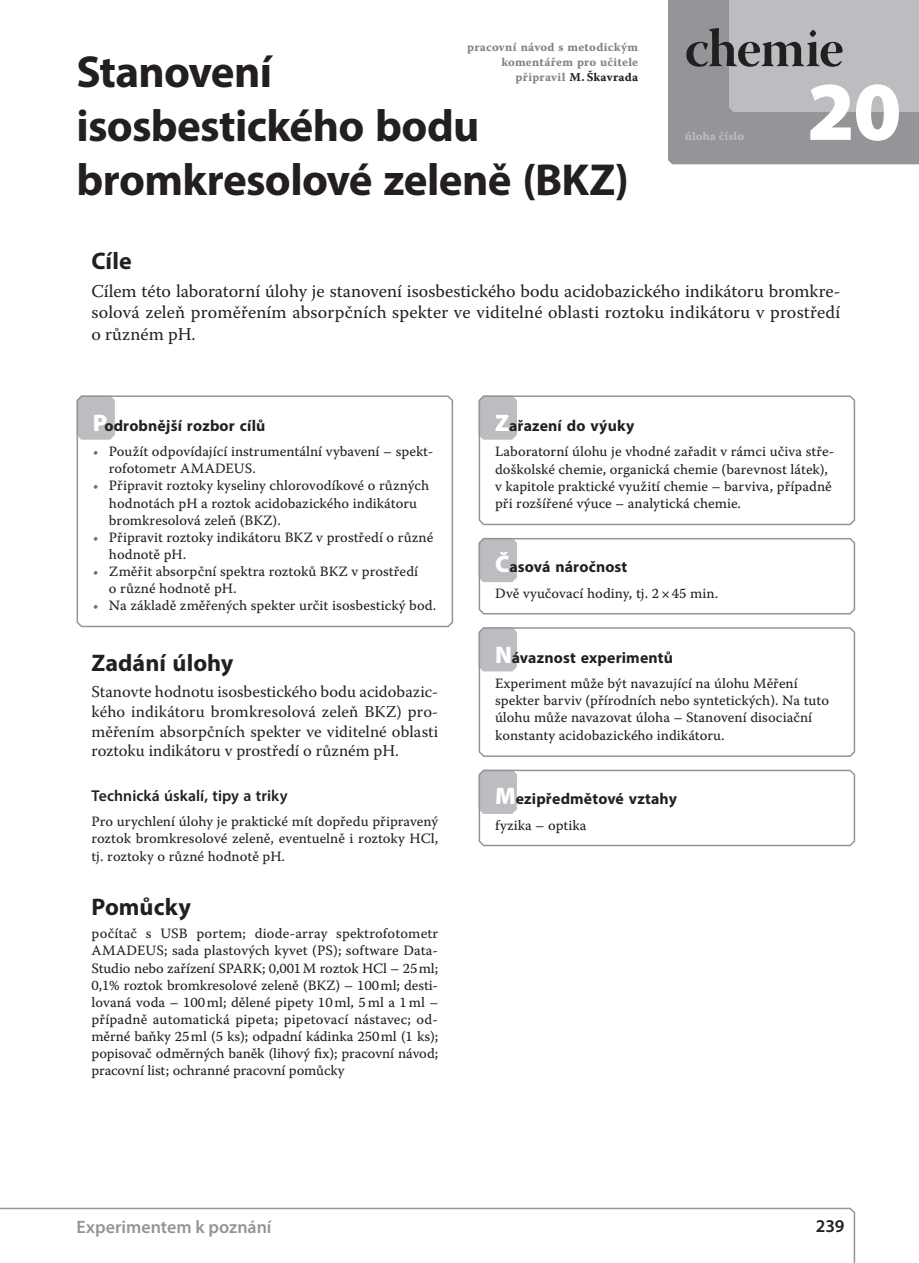
<style>
.page{position:relative;width:919px;height:1263px;background:#fff}
.page>*{position:absolute;margin:0;border:0;box-sizing:border-box;transform-origin:0 0}
.Číslo_úlohy{font:900 84px "Myriad Pro";color:#fff}
.Název_předmětu{font:54px "Warnock Pro Bold Disp";letter-spacing:-.02em;color:#231f20}
.Název_úlohy{font:700 45px/54px "Myriad Pro";letter-spacing:-.015em;color:#231f20}
.Zadání_úlohy-Motivac{font:700 24px "Myriad Pro";letter-spacing:.005em;color:#231f20}
.Cíle_nadpis{font:700 24px "Myriad Pro";color:#231f20}
.Cíle_text{font:18px/21.6px "Warnock Pro";letter-spacing:.01em;color:#231f20;text-align:justify}
.Zápatí_Expoz{font:600 18px "Myriad Pro";color:#939598}
.Zápatí_číslo_strany{font:600 18px "Myriad Pro";color:#231f20}
.Zadání_úlohy-Motivac-2{font:16.5px/19.8px "Warnock Pro";color:#231f20;text-align:justify}
.Úvodní_rámeček_nadpi{font:700 15.75px "Myriad Pro";letter-spacing:.01em;color:#231f20}
.Technická_úskalí_a_s{font:600 15.75px "Myriad Pro";letter-spacing:.005em;color:#231f20}
.Pomůcky_text{font:14.25px/17.1px "Warnock Pro Capt";color:#231f20}
.Úvodní_rámeček_text{font:14.25px/17.1px "Warnock Pro Capt";color:#231f20}
.Technická_úskalí_a_s-2{font:14.25px/17.1px "Warnock Pro Capt";color:#231f20;text-align:justify}
.t1{font:12px/14.4px "Warnock Pro Bold Capt";letter-spacing:.015em;color:#808285;text-align:right}
.Text_pracovní_návod{font:12px "Warnock Pro Bold Capt";letter-spacing:.015em;color:#231f20}
.t2{font:12px "Warnock Pro Bold Capt";color:#bcbdc0}
.s1{color:#808285}
.s2{font-weight:900;font-size:24px;color:#fff}
.s3{color:#6c6d70}
</style>
<div class="page">
<svg style="left:668px;top:0;width:250px;height:164px;background:#a7a8ab"></svg>
<svg style="left:0;top:1207px;width:855px;height:56px"></svg>
<svg style="left:478px;top:395px;width:377px;height:131px"></svg>
<svg style="left:478px;top:537px;width:377px;height:78px"></svg>
<svg style="left:478px;top:627px;width:377px;height:130px"></svg>
<svg style="left:76px;top:395px;width:378px;height:233px"></svg>
<svg style="left:478px;top:769px;width:377px;height:78px"></svg>
<p class="t1" style="left:467px;top:40px;width:172px">pracovní návod s metodickým komentářem pro učitele</p>
<p class="Název_úlohy" style="left:77px;top:43px;width:553px">Stanovení<br>isosbestického bodu bromkresolové zeleně (BKZ)</p>
<p class="Text_pracovní_návod" style="left:515px;top:70px;width:124px"><span class="s1">připravil</span> M. Škavrada</p>
<p class="Název_předmětu" style="left:685px;top:16px;width:160px">chemie</p>
<p class="Číslo_úlohy" style="left:806px;top:64px;width:96px">20</p>
<p class="t2" style="left:685px;top:129px;width:61px">úloha číslo</p>
<p class="Cíle_nadpis" style="left:91px;top:245px;width:42px">Cíle</p>
<p class="Cíle_text" style="left:91px;top:280px;width:750px">Cílem této laboratorní úlohy je stanovení isosbestického bodu acidobazického indikátoru bromkre&shy;solová zeleň proměřením absorpčních spekter ve viditelné oblasti roztoku indikátoru v prostředí o různém pH.</p>
<p class="Úvodní_rámeček_nadpi" style="left:93px;top:415px;width:174px"><span class="s2">P</span>odrobnější rozbor cílů</p>
<p class="Pomůcky_text" style="left:109px;top:443px;width:326px;text-indent:-16px"><span class="s3">•</span> Použít odpovídající instrumentální vybavení – spekt&shy;rofotometr AMADEUS.</p>
<p class="Pomůcky_text" style="left:109px;top:477px;width:322px;text-indent:-16px"><span class="s3">•</span> Připravit roztoky kyseliny chlorovodíkové o různých hodnotách pH a roztok acidobazického indikátoru bromkresolová zeleň (BKZ).</p>
<p class="Pomůcky_text" style="left:109px;top:528px;width:326px;text-indent:-16px"><span class="s3">•</span> Připravit roztoky indikátoru BKZ v prostředí o různé hodnotě pH.</p>
<p class="Pomůcky_text" style="left:109px;top:562px;width:311px;text-indent:-16px"><span class="s3">•</span> Změřit absorpční spektra roztoků BKZ v prostředí o různé hodnotě pH.</p>
<p class="Pomůcky_text" style="left:93px;top:597px;width:345px"><span class="s3">•</span> Na základě změřených spekter určit isosbestický bod.</p>
<p class="Zadání_úlohy-Motivac" style="left:91px;top:647px;width:143px">Zadání úlohy</p>
<p class="Zadání_úlohy-Motivac-2" style="left:91px;top:681px;width:348px">Stanovte hodnotu isosbestického bodu acidobazic&shy;kého indikátoru bromkresolová zeleň BKZ) pro&shy;měřením absorpčních spekter ve viditelné oblasti roztoku indikátoru v prostředí o různém pH.</p>
<p class="Technická_úskalí_a_s" style="left:91px;top:785px;width:198px">Technická úskalí, tipy a triky</p>
<p class="Technická_úskalí_a_s-2" style="left:91px;top:813px;width:348px">Pro urychlení úlohy je praktické mít dopředu připravený roztok bromkresolové zeleně, eventuelně i roztoky HCl, tj. roztoky o různé hodnotě pH.</p>
<p class="Zadání_úlohy-Motivac" style="left:91px;top:891px;width:101px">Pomůcky</p>
<p class="Pomůcky_text" style="left:91px;top:925px;width:348px;text-align:justify">počítač s USB portem; diode-array spektrofotometr AMADEUS; sada plastových kyvet (PS); software Data-Studio nebo zařízení SPARK; 0,001M roztok HCl – 25ml; 0,1% roztok bromkresolové zeleně (BKZ) – 100ml; desti&shy;lovaná voda – 100ml; dělené pipety 10ml, 5ml a 1ml – případně automatická pipeta; pipetovací nástavec; od&shy;měrné baňky 25ml (5 ks); odpadní kádinka 250ml (1 ks); popisovač odměrných baněk (lihový fix); pracovní návod; pracovní list; ochranné pracovní pomůcky</p>
<p class="Zápatí_Expoz" style="left:77px;top:1216px;width:196px">Experimentem k poznání</p>
<p class="Úvodní_rámeček_nadpi" style="left:495px;top:415px;width:141px"><span class="s2">Z</span>ařazení do výuky</p>
<p class="Úvodní_rámeček_text" style="left:495px;top:443px;width:341px">Laboratorní úlohu je vhodné zařadit v rámci učiva stře&shy;doškolské chemie, organická chemie (barevnost látek), v kapitole praktické využití chemie – barviva, případně při rozšířené výuce – analytická chemie.</p>
<p class="Úvodní_rámeček_nadpi" style="left:495px;top:557px;width:134px"><span class="s2">Č</span>asová náročnost</p>
<p class="Úvodní_rámeček_text" style="left:495px;top:584px;width:225px">Dvě vyučovací hodiny, tj. 2×45 min.</p>
<p class="Úvodní_rámeček_nadpi" style="left:495px;top:647px;width:179px"><span class="s2">N</span>ávaznost experimentů</p>
<p class="Úvodní_rámeček_text" style="left:495px;top:675px;width:335px">Experiment může být navazující na úlohu Měření spekter barviv (přírodních nebo syntetických). Na tuto úlohu může navazovat úloha – Stanovení disociační konstanty acidobazického indikátoru.</p>
<p class="Úvodní_rámeček_nadpi" style="left:495px;top:788px;width:183px"><span class="s2">M</span>ezipředmětové vztahy</p>
<p class="Úvodní_rámeček_text" style="left:495px;top:816px;width:93px">fyzika – optika</p>
<p class="Zápatí_číslo_strany" style="left:815px;top:1214px;width:30px">239</p>
</div>
